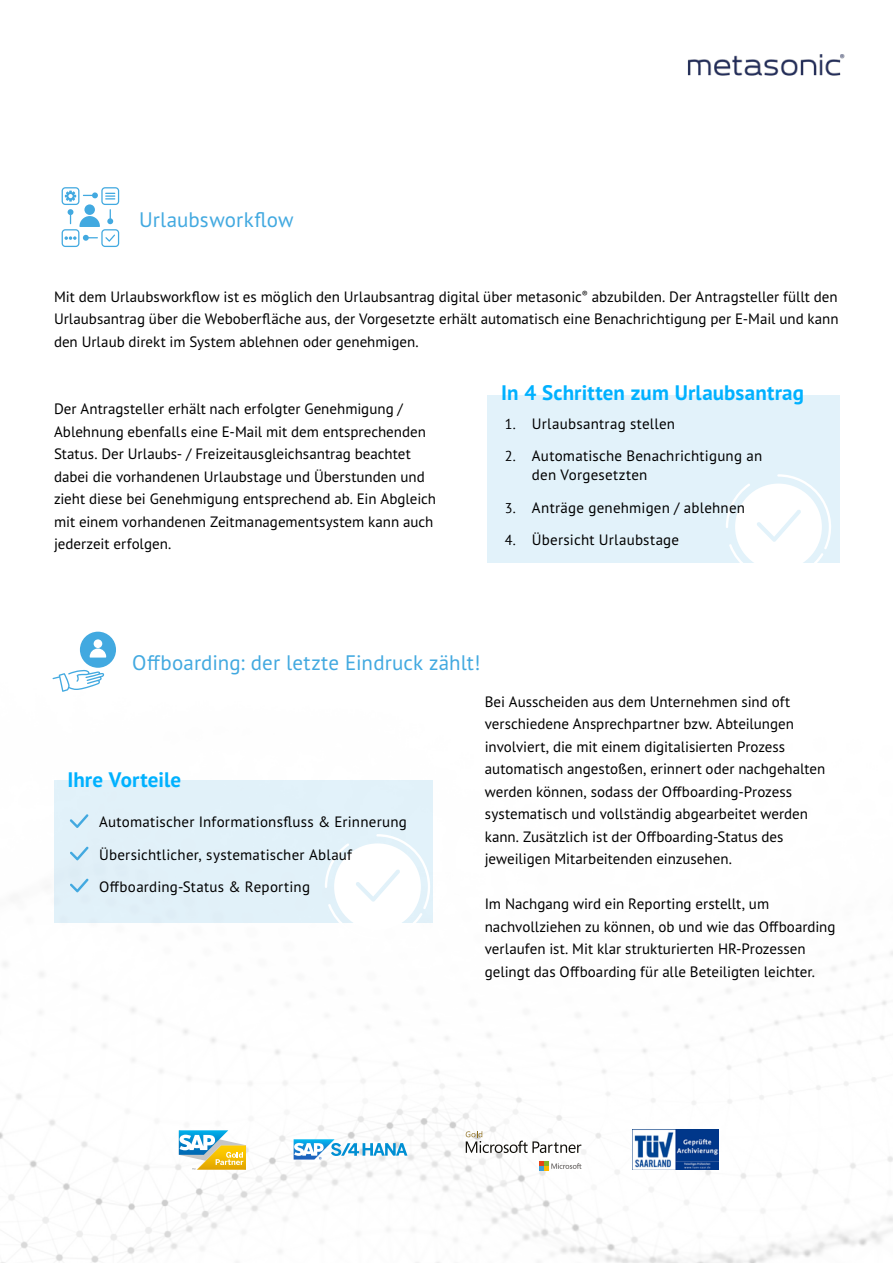
<style>
.page{position:relative;width:893px;height:1263px;background:#fff}
.page>*{position:absolute;margin:0;border:0;box-sizing:border-box;transform-origin:0 0}
.t1{font:21px "PT Sans Pro";letter-spacing:.005em;color:#42a9e0}
.t2{font:700 21px "PT Sans Pro";letter-spacing:.005em;color:#00b1ff}
.t3{font:15px/22.5px "PT Sans Pro";color:#000}
.s1{font-family:"PT Sans";font-size:14.25px}
</style>
<div class="page">
<img style="left:687px;top:54px;width:158px;height:22px">
<img style="left:0;top:508px;width:893px;height:755px">
<div style="left:487px;top:395px;width:352px;height:167px;background:#e2f2fa"></div>
<svg style="left:179px;top:1130px;width:67px;height:40px"></svg>
<svg style="left:540px;top:1162px;width:41px;height:8px"></svg>
<svg style="left:466px;top:1131px;width:115px;height:22px"></svg>
<img style="left:632px;top:1129px;width:86px;height:41px">
<svg style="left:294px;top:1139px;width:113px;height:20px"></svg>
<svg style="left:726px;top:474px;width:106px;height:106px"></svg>
<svg style="left:53px;top:632px;width:63px;height:60px"></svg>
<svg style="left:62px;top:187px;width:57px;height:60px"></svg>
<div style="left:54px;top:781px;width:379px;height:142px;background:#e1f1f9"></div>
<svg style="left:325px;top:834px;width:106px;height:105px"></svg>
<svg style="left:70px;top:814px;width:19px;height:14px"></svg>
<svg style="left:70px;top:846px;width:19px;height:14px"></svg>
<svg style="left:70px;top:878px;width:19px;height:14px"></svg>
<h1 class="t1" style="left:139px;top:206px;width:156px">Urlaubsworkflow</h1>
<p class="t3" style="left:54px;top:285px;width:786px;text-align:justify">Mit dem Urlaubsworkflow ist es möglich den Urlaubsantrag digital über metasonic<sup>®</sup> abzubilden. Der Antragsteller füllt den Urlaubsantrag über die Weboberfläche aus, der Vorgesetzte erhält automatisch eine Benachrichtigung per E-Mail und kann den Urlaub direkt im System ablehnen oder genehmigen.</p>
<p class="t3" style="left:54px;top:397px;width:384px">Der Antragsteller erhält nach erfolgter Genehmigung / Ablehnung ebenfalls eine E-Mail mit dem entsprechenden Status. Der Urlaubs- / Freizeitausgleichsantrag beachtet dabei die vorhandenen Urlaubstage und Überstunden und zieht diese bei Genehmigung entsprechend ab. Ein Abgleich mit einem vorhandenen Zeitmanagementsystem kann auch jederzeit erfolgen.</p>
<h1 class="t2" style="left:501px;top:379px;width:304px">In 4 Schritten zum Urlaubsantrag</h1>
<p class="t3" style="left:505px;top:412px;width:172px"><span class="s1">1.</span> Urlaubsantrag stellen</p>
<p class="t3" style="left:532px;top:445px;width:232px;line-height:19.5px;text-indent:-27px"><span class="s1">2.</span> Automatische Benachrichtigung an den Vorgesetzten</p>
<p class="t3" style="left:505px;top:496px;width:242px"><span class="s1">3.</span> Anträge genehmigen / ablehnen</p>
<p class="t3" style="left:505px;top:528px;width:176px"><span class="s1">4.</span> Übersicht Urlaubstage</p>
<h1 class="t1" style="left:132px;top:649px;width:350px">Offboarding: der letzte Eindruck zählt!</h1>
<h1 class="t2" style="left:67px;top:766px;width:115px">Ihre Vorteile</h1>
<p class="t3" style="left:99px;top:805px;width:309px;line-height:32.2px">Automatischer Informationsfluss &amp; Erinnerung<br>Übersichtlicher, systematischer Ablauf<br>Offboarding-Status &amp; Reporting</p>
<p class="t3" style="left:485px;top:690px;width:342px">Bei Ausscheiden aus dem Unternehmen sind oft verschiedene Ansprechpartner bzw. Abteilungen involviert, die mit einem digitalisierten Prozess automatisch angestoßen, erinnert oder nachgehalten werden können, sodass der Offboarding-Prozess systematisch und vollständig abgearbeitet werden kann. Zusätzlich ist der Offboarding-Status des jeweiligen Mitarbeitenden einzusehen.</p>
<p class="t3" style="left:485px;top:892px;width:352px">Im Nachgang wird ein Reporting erstellt, um nachvollziehen zu können, ob und wie das Offboarding verlaufen ist. Mit klar strukturierten HR-Prozessen gelingt das Offboarding für alle Beteiligten leichter.</p>
</div>
